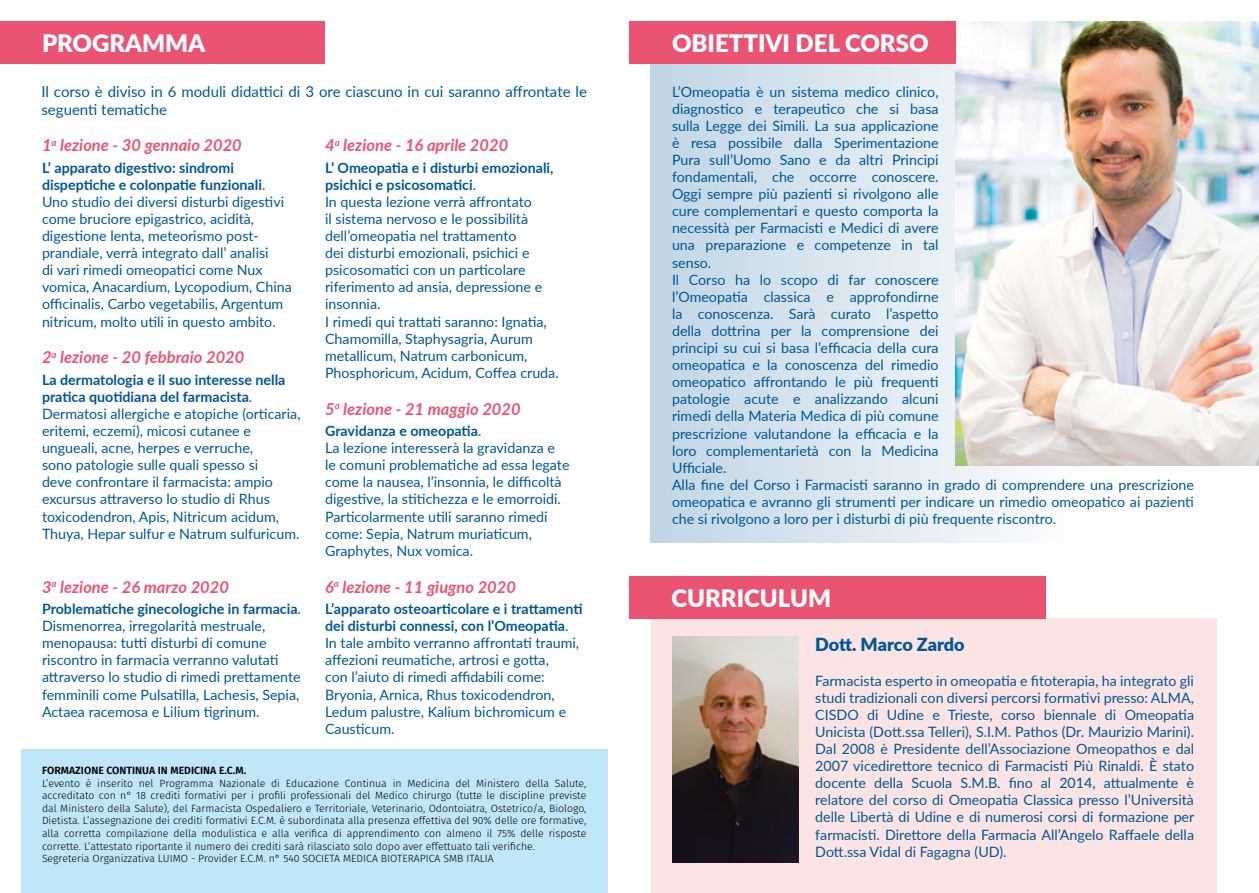
<style>
.page{position:relative;width:1259px;height:893px;background:#fff}
.page>*{position:absolute;margin:0;border:0;box-sizing:border-box;transform-origin:0 0}
.t1{font:900 24px "Lato";color:#fff}
.t2{font:900 18px "Lato";letter-spacing:-.01em;color:#005795}
.t3{font:italic 700 16.5px "Lato";color:#ea5472}
.t4{font:15px/18px "Lato";color:#005795}
.t5{font:14.25px/17.1px "Lato";color:#005795}
.t6{font:300 10.5px/12.6px "Fira Sans";color:#000}
.t7{font:600 10.5px "Fira Sans";color:#000}
.s1{font-weight:700}
</style>
<div class="page">
<div style="left:651px;top:64px;width:586px;height:478px;background:linear-gradient(to right,#c4d8e6,#fff)"></div>
<img style="left:955px;top:21px;width:304px;height:444px">
<div style="left:651px;top:618px;width:565px;height:275px;background:#fce3e4"></div>
<div style="left:0;top:21px;width:325px;height:43px;background:#ea5472"></div>
<div style="left:629px;top:21px;width:326px;height:43px;background:#ea5472"></div>
<div style="left:629px;top:576px;width:416px;height:42px;background:#ea5472"></div>
<div style="left:21px;top:749px;width:587px;height:144px;background:#c0e7f8"></div>
<img style="left:672px;top:637px;width:126px;height:225px">
<h1 class="t1" style="left:42px;top:25px;width:17px">PRO</h1>
<h1 class="t1" style="left:92px;top:25px;width:115px">GRAMMA</h1>
<h1 class="t1" style="left:672px;top:25px;width:191px">OBIETTIVI DEL CORSO</h1>
<p class="t4" style="left:41px;top:82px;width:547px">Il corso è diviso in 6 moduli didattici di 3 ore ciascuno in cui saranno affrontate le seguenti tematiche</p>
<p class="t3" style="left:42px;top:133px;width:201px">1<sup>a</sup> lezione - 30 gennaio 2020</p>
<p class="t5" style="left:42px;top:158px;width:251px"><span class="s1">L’ apparato digestivo: sindromi dispeptiche e colonpatie funzionali</span>.<br>Uno studio dei diversi disturbi digestivi come bruciore epigastrico, acidità, digestione lenta, meteorismo post&shy;prandiale, verrà integrato dall’ analisi<br>di vari rimedi omeopatici come N ux vomica, Anacardium, Lycopodium, China officinalis, Carbo vegetabilis, Argentum nitricum, molto utili in questo ambito.</p>
<p class="t3" style="left:42px;top:345px;width:204px">2<sup>a</sup> lezione - 20 febbraio 2020</p>
<p class="t5" style="left:42px;top:370px;width:260px"><span class="s1">La dermatologia e il suo interesse nella pratica quotidiana del farmacista</span>.<br>Dermatosi allergiche e atopiche (orticaria, eritemi, eczemi), micosi cutanee e ungueali, acne, herpes e verruche,<br>sono patologie sulle quali spesso si<br>deve confrontare il farmacista: ampio excursus attraverso lo studio di Rhus toxicodendron, Apis, N itricum acidum, Thuya, Hepar sulfur e Natrum sulfuricum.</p>
<p class="t3" style="left:42px;top:575px;width:188px">3<sup>a</sup> lezione - 26 marzo 2020</p>
<p class="t5" style="left:42px;top:600px;width:260px"><span class="s1">Problematiche ginecologiche in farmacia</span>.<br>Dismenorrea, irregolarità mestruale, menopausa: tutti disturbi di comune riscontro in farmacia verranno valutati attraverso lo studio di rimedi prettamente femminili come Pulsatilla, Lachesis, Sepia, Actaea racemosa e Lilium tigrinum.</p>
<p class="t3" style="left:325px;top:133px;width:185px">4<sup>a</sup> lezione - 16 aprile 2020</p>
<p class="t5" style="left:325px;top:158px;width:235px"><span class="s1">L’ Omeopatia e i disturbi emozionali, psichici e psicosomatici</span>.<br>In questa lezione verrà affrontato<br>il sistema nervoso e le possibilità dell’omeopatia nel trattamento<br>dei disturbi emozionali, psichici e psicosomatici con un particolare riferimento ad ansia, depressione e insonnia.<br>I rimedi qui trattati saranno: Ignatia, Chamomilla, Staphysagria, Aurum metallicum, Natrum carbonicum, Phosphoricum, Acidum, Coffea cruda.</p>
<p class="t3" style="left:325px;top:397px;width:197px">5<sup>a</sup> lezione - 21 maggio 2020</p>
<p class="t5" style="left:325px;top:422px;width:246px"><span class="s1">Gravidanza e omeopatia</span>.<br>La lezione interesserà la gravidanza e le comuni problematiche ad essa legate come la nausea, l’insonnia, le difficoltà digestive, la stitichezza e le emorroidi.<br>Particolarmente utili saranno rimedi come: Sepia, Natrum muriaticum, Graphytes, N ux vomica.</p>
<p class="t3" style="left:325px;top:575px;width:192px">6<sup>a</sup> lezione - 11 giugno 2020</p>
<p class="t5" style="left:325px;top:600px;width:259px"><span class="s1">L’apparato osteoarticolare e i trattamenti dei disturbi connessi, con l’Omeopatia</span>.<br>In tale ambito verranno affrontati traumi, affezioni reumatiche, artrosi e gotta,<br>con l’aiuto di rimedi affidabili come:<br>Bryonia, Arnica, Rhus toxicodendron, Ledum palustre, Kalium bichromicum e Causticum.</p>
<p class="t7" style="left:42px;top:762px;width:206px">FORMAZIONE CONTINUA IN MEDICINA E.C.M.</p>
<p class="t6" style="left:42px;top:776px;width:546px">L’evento è inserito nel Programma Nazionale di Educazione Continua in Medicina del Ministero della Salute, accreditato con n° 18 crediti formativi per i profili professionali del Medico chirurgo (tutte le discipline previste dal Ministero della Salute), del Farmacista Ospedaliero e Territoriale, Veterinario, Odontoiatra, Ostetrico/a, Biologo, Dietista. L’assegnazione dei crediti formativi E.C.M. è subordinata alla presenza effettiva del 90% delle ore formative, alla corretta compilazione della modulistica e alla verifica di apprendimento con almeno il 75% delle risposte corrette. L’attestato riportante il numero dei crediti sarà rilasciato solo dopo aver effettuato tali verifiche.<br>Segreteria Organizzativa LUIMO - Provider E.C.M. n° 540 SOCIETA MEDICA BIOTERAPICA SMB ITALIA</p>
<p class="t5" style="left:672px;top:82px;width:523px">L’Omeopatia è un sistema medico clinico,<br>diagnostico e terapeutico che si basa<br>sulla Legge dei Simili. La sua applicazione<br>è resa possibile dalla Sperimentazione<br>Pura sull’Uomo Sano e da altri Principi<br>fondamentali, che occorre conoscere.<br>Oggi sempre più pazienti si rivolgono alle<br>cure complementari e questo comporta la<br>necessità per Farmacisti e Medici di avere<br>una preparazione e competenze in tal<br>senso.<br>Il Corso ha lo scopo di far conoscere<br>l’Omeopatia classica e approfondirne<br>la conoscenza. Sarà curato l’aspetto<br>della dottrina per la comprensione dei<br>principi su cui si basa l’efficacia della cura<br>omeopatica e la conoscenza del rimedio<br>omeopatico affrontando le più frequenti<br>patologie acute e analizzando alcuni<br>rimedi della Materia Medica di più comune<br>prescrizione valutandone la efficacia e la<br>loro complementarietà con la Medicina<br>Ufficiale.<br>Alla fine del Corso i Farmacisti saranno in grado di comprendere una prescrizione omeopatica e avranno gli strumenti per indicare un rimedio omeopatico ai pazienti che si rivolgono a loro per i disturbi di più frequente riscontro.</p>
<h1 class="t1" style="left:671px;top:580px;width:158px">CURRICULUM</h1>
<p class="t2" style="left:815px;top:631px;width:151px">DOTT. MARCO ZARDO</p>
<p class="t5" style="left:815px;top:671px;width:380px;text-align:justify">Farmacista esperto in omeopatia e fitoterapia, ha integrato gli studi tradizionali con diversi percorsi formativi presso: ALMA, CISDO di Udine e Trieste, corso biennale di Omeopatia Unicista (Dott.ssa Telleri), S.I.M. Pathos (Dr. Maurizio Marini).<br>Dal 2008 è Presidente dell’Associazione Omeopathos e dal 2007 vicedirettore tecnico di Farmacisti Più Rinaldi. È stato docente della Scuola S.M.B. fino al 2014, attualmente è relatore del corso di Omeopatia Classica presso l’Università delle Libertà di Udine e di numerosi corsi di formazione per farmacisti. Direttore della Farmacia All’Angelo Raffaele della Dott.ssa Vidal di Fagagna (UD).</p>
</div>
